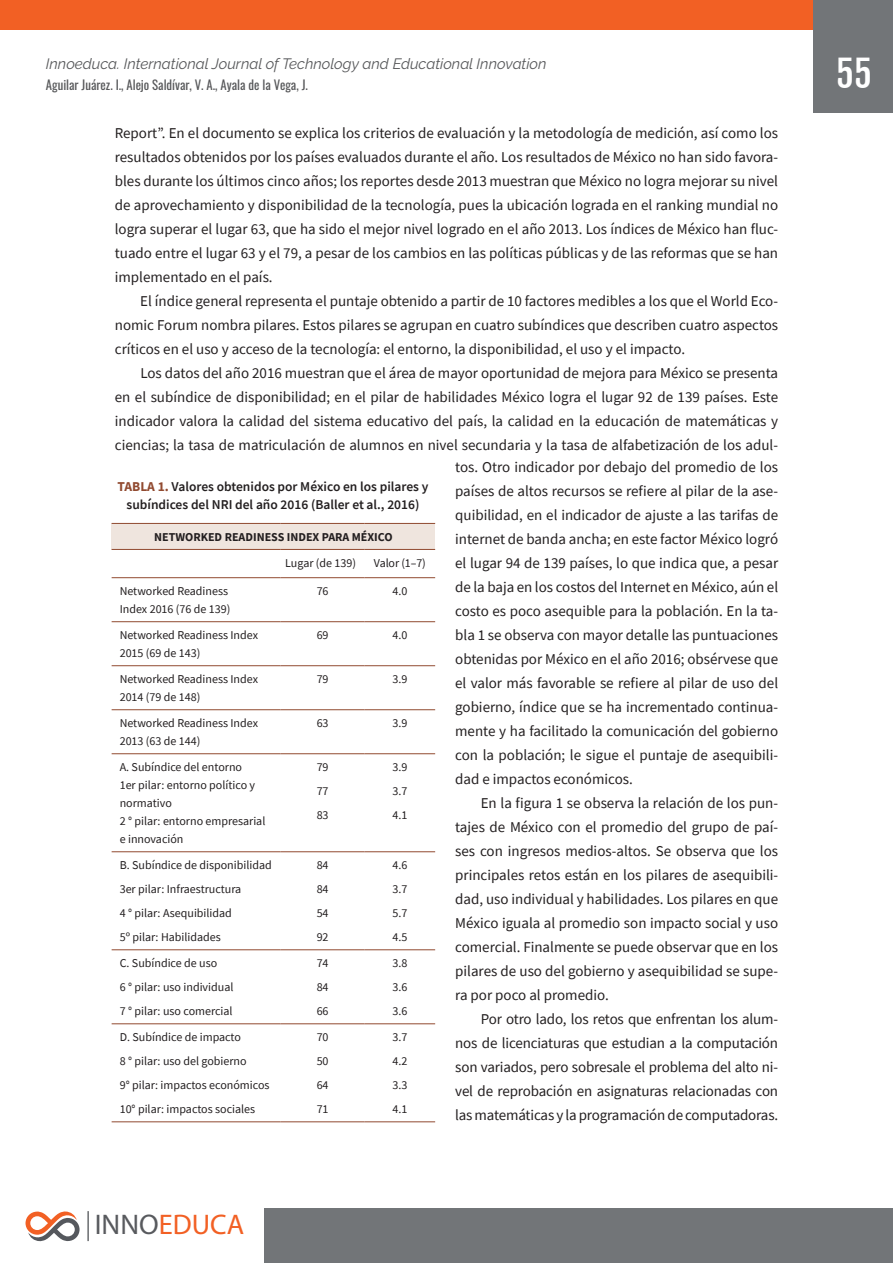
<style>
.page{position:relative;width:893px;height:1263px;background:#fff}
.page>*{position:absolute;margin:0;border:0;box-sizing:border-box;transform-origin:0 0}
.t1{font:36px "Fjalla One";color:#fff}
.t2{font:28.5px "Myriad Pro";color:#f26024}
.t3{font:15px/24px "Source Sans Pro";color:#231f20;text-align:justify}
.t4{font:italic 15px "Raleway";color:#57585a}
.t5{font:600 13.5px/18px "Source Sans Pro";color:#231f20;text-align:center}
.t6{font:12.75px "Oswald";color:#57585a}
.t7{font:12px/24px "Source Sans Pro";color:#231f20}
.t8{font:700 12px "Source Sans Pro";color:#231f20}
.s1{font-weight:700;color:#914a30}
.s2{color:#585a5e}
</style>
<div class="page">
<div style="left:0;top:0;width:893px;height:30px;background:#f26024"></div>
<div style="left:814px;top:0;width:79px;height:112px;background:#727578"></div>
<div style="left:264px;top:1209px;width:629px;height:54px;background:#727578"></div>
<img style="left:87px;top:1211px;width:2px;height:30px">
<svg style="left:26px;top:1211px;width:54px;height:30px"></svg>
<div style="left:112px;top:523px;width:323px;height:26px;background:#efe5de"></div>
<hr style="left:112px;top:523px;width:169px;height:1px;background:#904a30">
<hr style="left:281px;top:523px;width:84px;height:1px;background:#904a30">
<hr style="left:365px;top:523px;width:70px;height:1px;background:#904a30">
<hr style="left:112px;top:549px;width:169px;height:1px;background:#914a30">
<hr style="left:281px;top:549px;width:84px;height:1px;background:#914a30">
<hr style="left:365px;top:549px;width:70px;height:1px;background:#914a30">
<hr style="left:112px;top:577px;width:169px;height:1px;background:#914a30">
<hr style="left:281px;top:577px;width:84px;height:1px;background:#914a30">
<hr style="left:365px;top:577px;width:70px;height:1px;background:#914a30">
<hr style="left:112px;top:621px;width:169px;height:1px;background:#914a30">
<hr style="left:281px;top:621px;width:84px;height:1px;background:#914a30">
<hr style="left:365px;top:621px;width:70px;height:1px;background:#914a30">
<hr style="left:112px;top:665px;width:169px;height:1px;background:#914a30">
<hr style="left:281px;top:665px;width:84px;height:1px;background:#914a30">
<hr style="left:365px;top:665px;width:70px;height:1px;background:#914a30">
<hr style="left:112px;top:709px;width:169px;height:1px;background:#914a30">
<hr style="left:281px;top:709px;width:84px;height:1px;background:#914a30">
<hr style="left:365px;top:709px;width:70px;height:1px;background:#914a30">
<hr style="left:112px;top:753px;width:169px;height:1px;background:#914a30">
<hr style="left:281px;top:753px;width:84px;height:1px;background:#914a30">
<hr style="left:365px;top:753px;width:70px;height:1px;background:#914a30">
<hr style="left:112px;top:851px;width:169px;height:1px;background:#914a30">
<hr style="left:281px;top:851px;width:84px;height:1px;background:#914a30">
<hr style="left:365px;top:851px;width:70px;height:1px;background:#914a30">
<hr style="left:112px;top:949px;width:169px;height:1px;background:#914a30">
<hr style="left:281px;top:949px;width:84px;height:1px;background:#914a30">
<hr style="left:365px;top:949px;width:70px;height:1px;background:#914a30">
<hr style="left:112px;top:1023px;width:169px;height:1px;background:#914a30">
<hr style="left:281px;top:1023px;width:84px;height:1px;background:#914a30">
<hr style="left:365px;top:1023px;width:70px;height:1px;background:#914a30">
<hr style="left:112px;top:1121px;width:169px;height:1px;background:#914a30">
<hr style="left:281px;top:1121px;width:84px;height:1px;background:#914a30">
<hr style="left:365px;top:1121px;width:70px;height:1px;background:#914a30">
<p class="t4" style="left:46px;top:55px;width:502px">Innoeduca. International Journal of Technology and Educational Innovation</p>
<p class="t6" style="left:46px;top:74px;width:263px">Aguilar Juárez. I., Alejo Saldívar, V. A., Ayala de la Vega, J.</p>
<p class="t3" style="left:115px;top:121px;width:665px">Report”. En el documento se explica los criterios de evaluación y la metodología de medición, así como los resultados obtenidos por los países evaluados durante el año. Los resultados de México no han sido favora&shy;bles durante los últimos cinco años; los reportes desde 2013 muestran que México no logra mejorar su nivel de aprovechamiento y disponibilidad de la tecnología, pues la ubicación lograda en el ranking mundial no logra superar el lugar 63, que ha sido el mejor nivel logrado en el año 2013. Los índices de México han fluc&shy;tuado entre el lugar 63 y el 79, a pesar de los cambios en las políticas públicas y de las reformas que se han implementado en el país.</p>
<p class="t3" style="left:115px;top:289px;width:665px;text-indent:26px">El índice general representa el puntaje obtenido a partir de 10 factores medibles a los que el World Eco&shy;nomic Forum nombra pilares. Estos pilares se agrupan en cuatro subíndices que describen cuatro aspectos críticos en el uso y acceso de la tecnología: el entorno, la disponibilidad, el uso y el impacto.</p>
<p class="t3" style="left:115px;top:361px;width:665px;text-indent:26px">Los datos del año 2016 muestran que el área de mayor oportunidad de mejora para México se presenta en el subíndice de disponibilidad; en el pilar de habilidades México logra el lugar 92 de 139 países. Este indicador valora la calidad del sistema educativo del país, la calidad en la educación de matemáticas y ciencias; la tasa de matriculación de alumnos en nivel secundaria y la tasa de alfabetización de los adul-</p>
<p class="t5" style="left:117px;top:477px;width:312px"><span class="s1">TABLA 1.</span> Valores obtenidos por México en los pilares y subíndices del NRI del año 2016 (Baller et al., 2016)</p>
<p class="t8" style="left:154px;top:529px;width:240px">NETWORKED READINESS INDEX PARA MÉXICO</p>
<p class="t7" style="left:285px;top:551px;width:72px">Lugar (de 139)</p>
<p class="t7" style="left:374px;top:551px;width:53px">Valor (1–7)</p>
<p class="t7" style="left:120px;top:582px;width:112px;line-height:18px">Networked Readiness<br>Index 2016 (76 de 139)</p>
<p class="t7" style="left:317px;top:579px;width:13px">76</p>
<p class="t7" style="left:392px;top:579px;width:16px">4.0</p>
<p class="t7" style="left:120px;top:626px;width:140px;line-height:18px">Networked Readiness Index<br>2015 (69 de 143)</p>
<p class="t7" style="left:317px;top:623px;width:13px">69</p>
<p class="t7" style="left:392px;top:623px;width:16px">4.0</p>
<p class="t7" style="left:120px;top:670px;width:140px;line-height:18px">Networked Readiness Index<br>2014 (79 de 148)</p>
<p class="t7" style="left:317px;top:667px;width:13px">79</p>
<p class="t7" style="left:392px;top:667px;width:16px">3.9</p>
<p class="t7" style="left:120px;top:714px;width:140px;line-height:18px">Networked Readiness Index<br>2013 (63 de 144)</p>
<p class="t7" style="left:317px;top:711px;width:13px">63</p>
<p class="t7" style="left:392px;top:711px;width:16px">3.9</p>
<p class="t7" style="left:120px;top:758px;width:147px;line-height:18px">A. Subíndice del entorno<br>1er pilar: entorno político y normativo<br>2 ° pilar: entorno empresarial e innovación</p>
<p class="t7" style="left:317px;top:755px;width:13px;text-align:justify">79<br>77<br>83</p>
<p class="t7" style="left:392px;top:755px;width:16px;text-align:justify">3.9<br>3.7<br>4.1</p>
<p class="t7" style="left:120px;top:853px;width:154px">B. Subíndice de disponibilidad<br>3er pilar: Infraestructura<br>4 ° pilar: Asequibilidad<br>5º pilar: Habilidades</p>
<p class="t7" style="left:317px;top:853px;width:13px;text-align:justify">84<br>84<br>54<br>92</p>
<p class="t7" style="left:392px;top:853px;width:16px;text-align:justify">4.6<br>3.7<br>5.7<br>4.5</p>
<p class="t7" style="left:120px;top:951px;width:115px">C. Subíndice de uso<br>6 ° pilar: uso individual<br>7 ° pilar: uso comercial</p>
<p class="t7" style="left:317px;top:951px;width:13px;text-align:justify">74<br>84<br>66</p>
<p class="t7" style="left:392px;top:951px;width:16px;text-align:justify">3.8<br>3.6<br>3.6</p>
<p class="t7" style="left:120px;top:1025px;width:151px">D. Subíndice de impacto<br>8 ° pilar: uso del gobierno<br>9° pilar: impactos económicos<br>10° pilar: impactos sociales</p>
<p class="t7" style="left:317px;top:1025px;width:13px;text-align:justify">70<br>50<br>64<br>71</p>
<p class="t7" style="left:392px;top:1025px;width:16px;text-align:justify">3.7<br>4.2<br>3.3<br>4.1</p>
<p class="t3" style="left:455px;top:454px;width:324px">tos. Otro indicador por debajo del promedio de los países de altos recursos se refiere al pilar de la ase&shy;quibilidad, en el indicador de ajuste a las tarifas de internet de banda ancha; en este factor México logró el lugar 94 de 139 países, lo que indica que, a pesar de la baja en los costos del Internet en México, aún el costo es poco asequible para la población. En la ta&shy;bla 1 se observa con mayor detalle las puntuaciones obtenidas por México en el año 2016; obsérvese que el valor más favorable se refiere al pilar de uso del gobierno, índice que se ha incrementado continua&shy;mente y ha facilitado la comunicación del gobierno con la población; le sigue el puntaje de asequibili&shy;dad e impactos económicos.</p>
<p class="t3" style="left:455px;top:790px;width:324px;text-indent:26px">En la figura 1 se observa la relación de los pun&shy;tajes de México con el promedio del grupo de paí&shy;ses con ingresos medios-altos. Se observa que los principales retos están en los pilares de asequibili&shy;dad, uso individual y habilidades. Los pilares en que México iguala al promedio son impacto social y uso comercial. Finalmente se puede observar que en los pilares de uso del gobierno y asequibilidad se supe&shy;ra por poco al promedio.</p>
<p class="t3" style="left:455px;top:1006px;width:324px;text-indent:26px">Por otro lado, los retos que enfrentan los alum&shy;nos de licenciaturas que estudian a la computación son variados, pero sobresale el problema del alto ni&shy;vel de reprobación en asignaturas relacionadas con las matemáticas y la programación de computadoras.</p>
<h2 class="t2" style="left:95px;top:1207px;width:151px"><span class="s2">INNO</span>EDUCA</h2>
<h1 class="t1" style="left:836px;top:52px;width:38px">55</h1>
</div>
